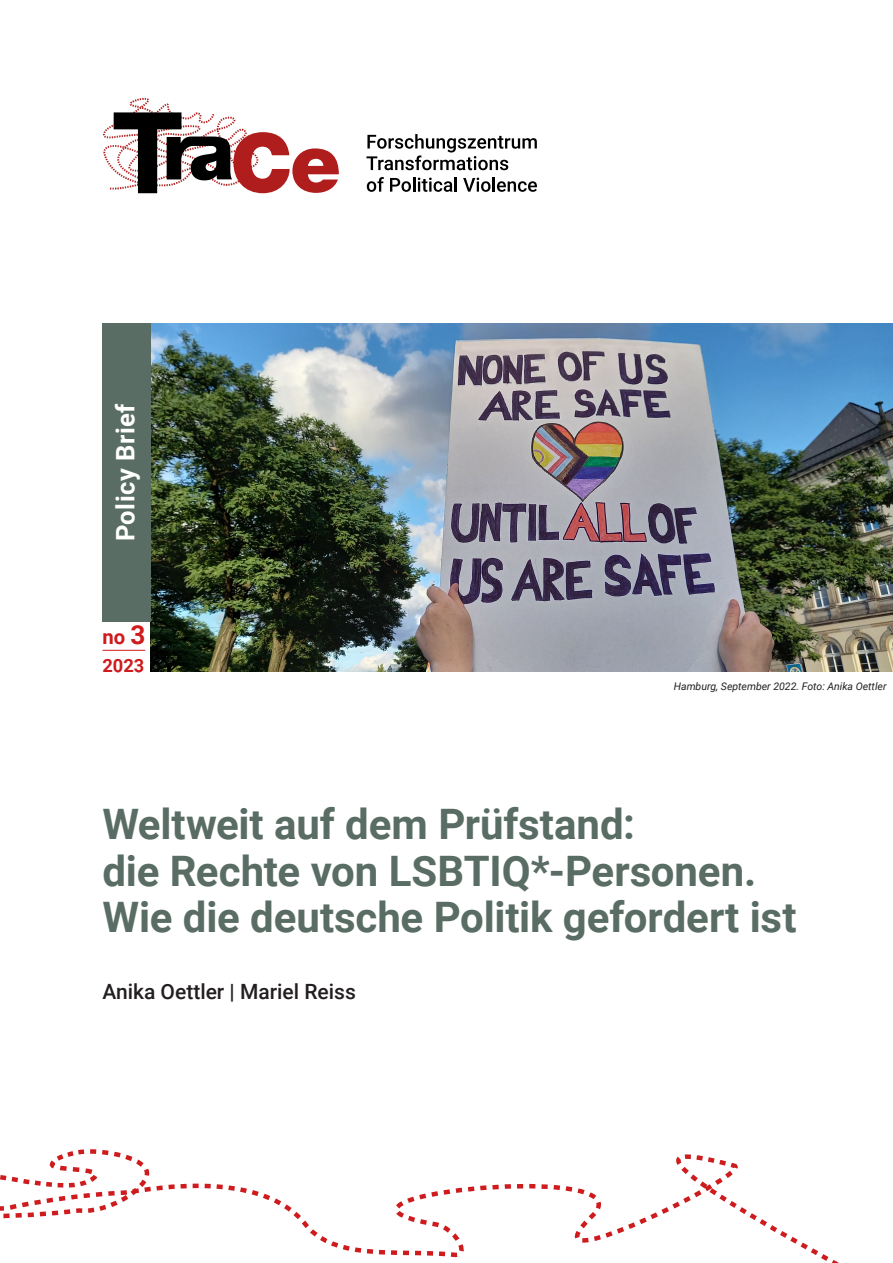
<style>
.page{position:relative;width:893px;height:1263px;background:#fff}
.page>*{position:absolute;margin:0;border:0;box-sizing:border-box;transform-origin:0 0}
.t1{font:700 42px/46.5px "Roboto";letter-spacing:-.005em;color:#596d64}
.t2{font:700 25.5px "Roboto";letter-spacing:.02em;color:#fff}
.t3{font:500 21px "Roboto";color:#231f20}
.t4{font:700 20.25px "Roboto";color:#ce1b1e}
.t5{font:700 18.3px "Roboto";color:#ce1b1e}
.t6{font:italic 10.5px "Roboto";color:#231f20}
.s1{font-size:26.1px}
</style>
<div class="page">
<svg style="left:0;top:1149px;width:839px;height:114px"></svg>
<svg style="left:366px;top:134px;width:171px;height:36px"></svg>
<svg style="left:367px;top:177px;width:17px;height:15px"></svg>
<svg style="left:390px;top:177px;width:67px;height:15px"></svg>
<svg style="left:463px;top:177px;width:74px;height:15px"></svg>
<svg style="left:103px;top:98px;width:236px;height:95px"></svg>
<img style="left:150px;top:324px;width:743px;height:348px">
<div style="left:102px;top:324px;width:48px;height:298px;background:#596d64"></div>
<hr style="left:103px;top:650px;width:42px;height:1px;background:#ce1b1e">
<p class="t2" style="left:107px;top:541px;width:139px;rotate:-90deg">Policy Brief</p>
<p class="t4" style="left:103px;top:622px;width:44px">no <span class="s1">3</span></p>
<p class="t5" style="left:103px;top:652px;width:43px">2023</p>
<p class="t6" style="left:674px;top:679px;width:214px">Hamburg, September 2022. Foto: Anika Oettler</p>
<p class="t1" style="left:103px;top:800px;width:696px">Weltweit auf dem Prüfstand:<br>die Rechte von LSBTIQ*-Personen.<br>Wie die deutsche Politik gefordert ist</p>
<p class="t3" style="left:103px;top:976px;width:255px">Anika Oettler | Mariel Reiss</p>
</div>
